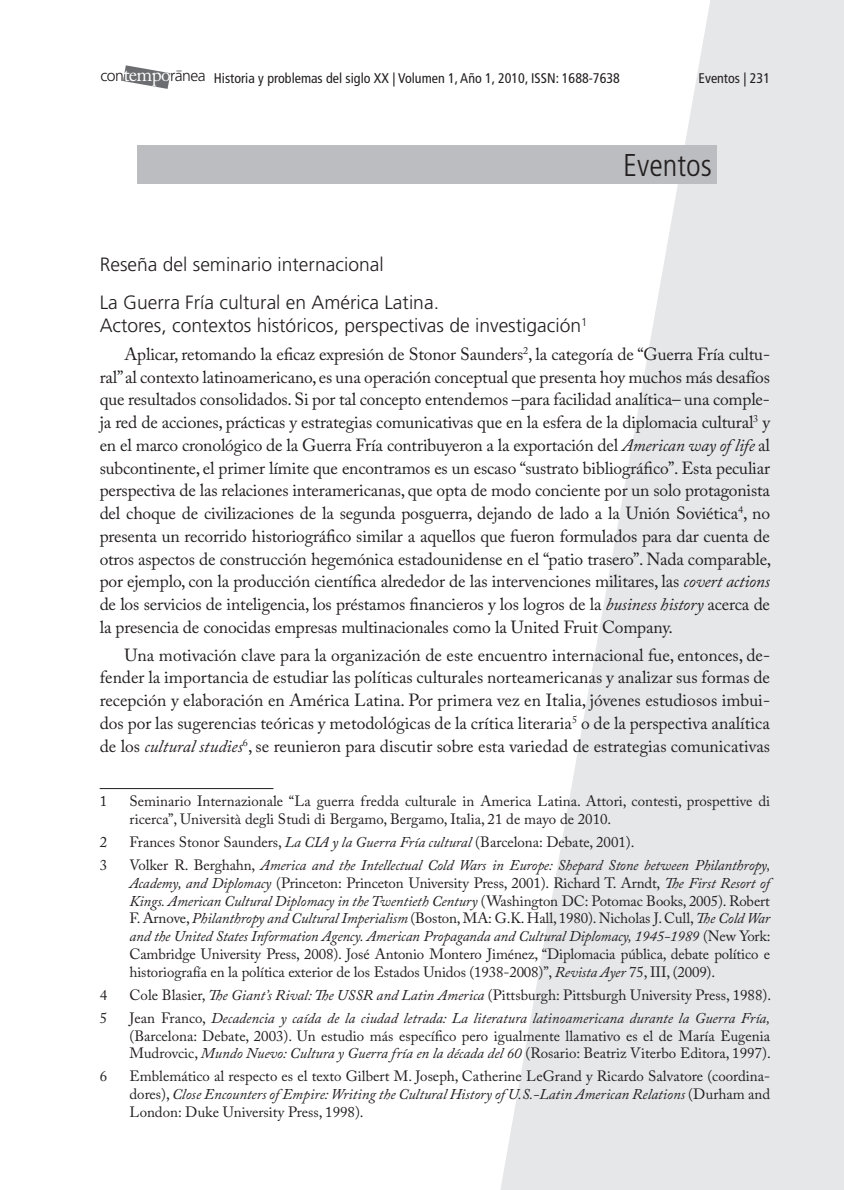
<style>
.page{position:relative;width:844px;height:1190px;background:#fff}
.page>*{position:absolute;margin:0;border:0;box-sizing:border-box;transform-origin:0 0}
.t1{font:300 condensed 31.5px "Frutiger";color:#231f20}
.t2{font:300 19.25px/38px "Frutiger";color:#231f20}
.t3{font:17.5px/22.8px "Adobe Caslon Pro";letter-spacing:-.01em;color:#231f20;text-align:justify}
.t4{font:14.88px/17.8px "Adobe Caslon Pro";color:#231f20;text-align:justify}
.t5{font:condensed 14px "Frutiger";color:#231f20}
.s1{font-weight:300;font-stretch:normal;font-size:15.75px}
.s2{font-family:"Adobe Caslon Pro";font-stretch:normal;font-size:19.6px;color:#fff}
.s3{font-style:italic}
</style>
<div class="page">
<svg style="left:500px;top:0;width:343px;height:1190px;fill:#e6e7e9"></svg>
<svg style="left:123px;top:65px;width:47px;height:24px"></svg>
<div style="left:137px;top:145px;width:579px;height:39px;background:#bcbdc0"></div>
<hr style="left:100px;top:788px;width:173px;height:1px;background:#231f20">
<p class="t5" style="left:100px;top:70px;width:520px"><span class="s1">con</span><span class="s2">tempo</span><span class="s1">ranea</span> Historia y problemas del siglo XX | Volumen 1, Año 1, 2010, ISSN: 1688-7638</p>
<p class="t5" style="left:698px;top:70px;width:73px">Eventos | 231</p>
<h1 class="t1" style="left:622px;top:147px;width:90px">Eventos</h1>
<p class="t2" style="left:100px;top:245px;width:340px">Reseña del seminario internacional<br>La Guerra Fría cultural en América Latina.</p>
<p class="t2" style="left:100px;top:306px;width:489px">Actores, contextos históricos, perspectivas de investigación<sup>1</sup></p>
<p class="t3" style="left:100px;top:342px;width:672px;text-indent:25px">Aplicar, retomando la eficaz expresión de Stonor Saunders<sup>2</sup>, la categoría de “Guerra Fría cultu&shy;ral” al contexto latinoamericano, es una operación conceptual que presenta hoy muchos más desafíos que resultados consolidados. Si por tal concepto entendemos –para facilidad analítica– una comple&shy;ja red de acciones, prácticas y estrategias comunicativas que en la esfera de la diplomacia cultural<sup>3</sup> y en el marco cronológico de la Guerra Fría contribuyeron a la exportación del <span class="s3">American way of life</span> al subcontinente, el primer límite que encontramos es un escaso “sustrato bibliográfico”. Esta peculiar perspectiva de las relaciones interamericanas, que opta de modo conciente por un solo protagonista del choque de civilizaciones de la segunda posguerra, dejando de lado a la Unión Soviética<sup>4</sup>, no presenta un recorrido historiográfico similar a aquellos que fueron formulados para dar cuenta de otros aspectos de construcción hegemónica estadounidense en el “patio trasero”. Nada comparable, por ejemplo, con la producción científica alrededor de las intervenciones militares, las <span class="s3">covert actions </span>de los servicios de inteligencia, los préstamos financieros y los logros de la <span class="s3">business history</span> acerca de la presencia de conocidas empresas multinacionales como la United Fruit Company.</p>
<p class="t3" style="left:100px;top:643px;width:671px;text-indent:25px">Una motivación clave para la organización de este encuentro internacional fue, entonces, de&shy;fender la importancia de estudiar las políticas culturales norteamericanas y analizar sus formas de recepción y elaboración en América Latina. Por primera vez en Italia, jóvenes estudiosos imbui&shy;dos por las sugerencias teóricas y metodológicas de la crítica literaria<sup>5</sup> o de la perspectiva analítica de los <span class="s3">cultural studies</span><sup>6</sup>, se reunieron para discutir sobre esta variedad de estrategias comunicativas</p>
<p class="t4" style="left:100px;top:792px;width:9px">1</p>
<p class="t4" style="left:129px;top:792px;width:641px">Seminario Internazionale “La guerra fredda culturale in America Latina. Attori, contesti, prospettive di ricerca”, Università degli Studi di Bergamo, Bergamo, Italia, 21 de mayo de 2010.</p>
<p class="t4" style="left:100px;top:833px;width:9px">2</p>
<p class="t4" style="left:129px;top:833px;width:506px">Frances Stonor Saunders, <span class="s3">La CIA y la Guerra Fría cultural</span> (Barcelona: Debate, 2001).</p>
<p class="t4" style="left:100px;top:856px;width:9px">3</p>
<p class="t4" style="left:129px;top:856px;width:642px">Volker R. Berghahn, <span class="s3">America and the Intellectual Cold Wars in Europe: Shepard Stone between Philanthropy, Academy, and Diplomacy</span> (Princeton: Princeton University Press, 2001). Richard T. Arndt, <span class="s3">The First Resort of Kings. American Cultural Diplomacy in the Twentieth Century</span> (Washington DC: Potomac Books, 2005). Robert F. Arnove, <span class="s3">Philanthropy and Cultural Imperialism</span> (Boston, MA: G.K. Hall, 1980). Nicholas J. Cull, <span class="s3">The Cold War and the United States Information Agency. American Propaganda and Cultural Diplomacy, 1945-1989</span> (New York:<br>Cambridge University Press, 2008). José Antonio Montero Jiménez, “Diplomacia pública, debate político e historiografía en la política exterior de los Estados Unidos (1938-2008)”, <span class="s3">Revista Ayer</span> 75, III, (2009).</p>
<p class="t4" style="left:100px;top:985px;width:9px">4</p>
<p class="t4" style="left:129px;top:985px;width:643px">Cole Blasier, <span class="s3">The Giant’s Rival: The USSR and Latin America</span> (Pittsburgh: Pittsburgh University Press, 1988).</p>
<p class="t4" style="left:100px;top:1008px;width:9px">5</p>
<p class="t4" style="left:129px;top:1008px;width:642px">Jean Franco, <span class="s3">Decadencia y caída de la ciudad letrada: La literatura latinoamericana durante la Guerra Fría, </span>(Barcelona: Debate, 2003). Un estudio más específico pero igualmente llamativo es el de María Eugenia Mudrovcic, <span class="s3">Mundo Nuevo: Cultura y Guerra fría en la década del 60</span> (Rosario: Beatriz Viterbo Editora, 1997).</p>
<p class="t4" style="left:100px;top:1067px;width:9px">6</p>
<p class="t4" style="left:129px;top:1067px;width:641px">Emblemático al respecto es el texto Gilbert M. Joseph, Catherine LeGrand y Ricardo Salvatore (coordina&shy;dores), <span class="s3">Close Encounters of Empire: Writing the Cultural History of U.S.-Latin American Relations</span> (Durham and London: Duke University Press, 1998).</p>
</div>
